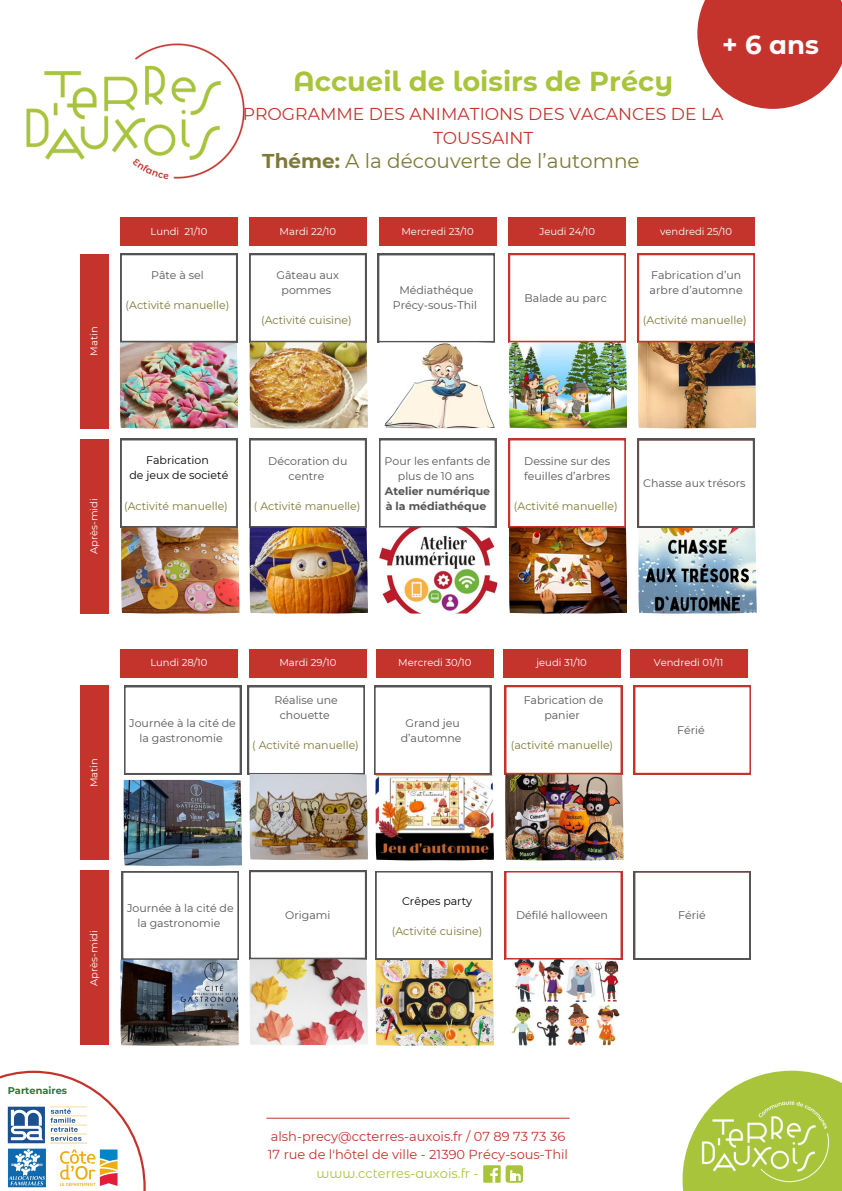
<style>
.page{position:relative;width:842px;height:1191px;background:#fff}
.page>*{position:absolute;margin:0;border:0;box-sizing:border-box;transform-origin:0 0}
.t1{font:700 27.3px "Montserrat Alternates";color:#a8c43b}
.t2{font:700 26px "Montserrat Alternates";color:#fff}
.t3{font:20px "Montserrat";color:#7e7935}
.t4{font:17.2px/24px "Montserrat";color:#c4342d;text-align:center}
.t5{font:13px/18px "Montserrat";color:#c4342d}
.t6{font:13px "Montserrat Alternates";color:#a8c43b}
.t7{font:11px/15px "Montserrat";color:#545454;text-align:center}
.t8{font:11px "Montserrat";color:#7e7935}
.t9{font:700 11px/15px "Montserrat";color:#545454;text-align:center}
.t10{font:11px/15px "Montserrat";color:#000;text-align:center}
.t11{font:10px "Montserrat";color:#fff}
.t12{font:700 9.8px "Montserrat";color:#2b7836}
.s1{font-weight:700}
.s2{font-weight:400}
</style>
<div class="page">
<svg style="left:0;top:1070px;width:146px;height:120px"></svg>
<img style="left:8px;top:1106px;width:79px;height:37px">
<img style="left:60px;top:1148px;width:59px;height:39px">
<img style="left:8px;top:1148px;width:40px;height:39px">
<img style="left:26px;top:43px;width:219px;height:137px">
<svg style="left:683px;top:1070px;width:159px;height:120px;fill:#a8c43b"></svg>
<img style="left:697px;top:1095px;width:136px;height:92px">
<svg style="left:697px;top:0;width:145px;height:109px;background:#cc504a"></svg>
<div style="left:120px;top:217px;width:117px;height:29px;background:#c4342d"></div>
<div style="left:249px;top:217px;width:117px;height:29px;background:#c4342d"></div>
<div style="left:379px;top:217px;width:117px;height:29px;background:#c4342d"></div>
<div style="left:509px;top:217px;width:117px;height:29px;background:#c4342d"></div>
<div style="left:638px;top:217px;width:117px;height:29px;background:#c4342d"></div>
<div style="left:80px;top:254px;width:29px;height:174px;background:#c4342d"></div>
<div style="left:80px;top:439px;width:29px;height:174px;background:#c4342d"></div>
<div style="left:120px;top:649px;width:117px;height:29px;background:#c4342d"></div>
<div style="left:249px;top:649px;width:117px;height:29px;background:#c4342d"></div>
<div style="left:80px;top:685px;width:29px;height:174px;background:#c4342d"></div>
<div style="left:80px;top:870px;width:29px;height:175px;background:#c4342d"></div>
<div style="left:483px;top:1165px;width:17px;height:17px;background:#a8c43b"></div>
<svg style="left:490px;top:1167px;width:8px;height:15px"></svg>
<div style="left:506px;top:1165px;width:17px;height:17px;background:#a8c43b;border-radius:3px"></div>
<svg style="left:510px;top:1170px;width:11px;height:10px"></svg>
<hr style="left:266px;top:1117px;width:304px;height:1px;background:#c4342d">
<svg style="left:120px;top:254px;width:117px;height:88px"></svg>
<img style="left:124px;top:779px;width:118px;height:86px">
<svg style="left:249px;top:254px;width:117px;height:88px"></svg>
<img style="left:249px;top:342px;width:118px;height:86px">
<svg style="left:378px;top:254px;width:117px;height:88px"></svg>
<img style="left:379px;top:342px;width:116px;height:86px">
<svg style="left:509px;top:254px;width:117px;height:88px"></svg>
<img style="left:509px;top:342px;width:118px;height:86px">
<svg style="left:638px;top:254px;width:117px;height:88px"></svg>
<img style="left:638px;top:342px;width:118px;height:86px">
<svg style="left:120px;top:439px;width:117px;height:88px"></svg>
<img style="left:638px;top:527px;width:118px;height:86px">
<svg style="left:249px;top:439px;width:117px;height:88px"></svg>
<img style="left:249px;top:527px;width:118px;height:86px">
<svg style="left:379px;top:439px;width:117px;height:88px"></svg>
<img style="left:379px;top:527px;width:118px;height:86px">
<svg style="left:509px;top:439px;width:117px;height:88px"></svg>
<img style="left:509px;top:527px;width:118px;height:86px">
<svg style="left:124px;top:686px;width:117px;height:88px"></svg>
<img style="left:120px;top:342px;width:118px;height:86px">
<svg style="left:248px;top:686px;width:117px;height:88px"></svg>
<img style="left:249px;top:773px;width:118px;height:86px">
<svg style="left:122px;top:871px;width:117px;height:88px"></svg>
<img style="left:121px;top:527px;width:118px;height:86px">
<svg style="left:249px;top:870px;width:117px;height:89px"></svg>
<img style="left:250px;top:959px;width:117px;height:86px">
<svg style="left:637px;top:439px;width:118px;height:88px"></svg>
<img style="left:120px;top:959px;width:118px;height:86px">
<svg style="left:374px;top:686px;width:117px;height:88px"></svg>
<img style="left:375px;top:774px;width:118px;height:86px">
<svg style="left:505px;top:685px;width:117px;height:89px"></svg>
<img style="left:505px;top:774px;width:118px;height:86px">
<svg style="left:634px;top:685px;width:117px;height:89px"></svg>
<img style="left:375px;top:959px;width:118px;height:86px">
<svg style="left:375px;top:871px;width:117px;height:88px"></svg>
<svg style="left:505px;top:871px;width:117px;height:88px"></svg>
<img style="left:505px;top:959px;width:118px;height:86px">
<svg style="left:633px;top:871px;width:118px;height:88px"></svg>
<div style="left:376px;top:649px;width:117px;height:29px;background:#c4342d"></div>
<div style="left:503px;top:649px;width:117px;height:29px;background:#c4342d"></div>
<div style="left:630px;top:649px;width:117px;height:29px;background:#c4342d"></div>
<h5 class="t11" style="left:88px;top:355px;width:30px;rotate:-90deg">Matin</h5>
<h5 class="t2" style="left:722px;top:29px;width:98px">+ 6 ans</h5>
<p class="t1" style="left:293px;top:64px;width:381px">Accueil de loisirs de Précy</p>
<h5 class="t4" style="left:243px;top:102px;width:482px">PROGRAMME DES ANIMATIONS DES VACANCES DE LA<br>TOUSSAINT</h5>
<h5 class="t3" style="left:262px;top:149px;width:379px"><span class="s1">Théme:</span> A la découverte de l’automne</h5>
<h5 class="t11" style="left:150px;top:225px;width:58px">Lundi 21/10</h5>
<h5 class="t11" style="left:280px;top:225px;width:58px">Mardi 22/10</h5>
<h5 class="t11" style="left:401px;top:225px;width:74px">Mercredi 23/10</h5>
<h5 class="t11" style="left:539px;top:225px;width:57px">Jeudi 24/10</h5>
<p class="t11" style="left:660px;top:225px;width:74px">vendredi 25/10</p>
<h5 class="t7" style="left:151px;top:268px;width:54px">Pâte à sel</h5>
<p class="t8" style="left:126px;top:298px;width:105px">(Activité manuelle)</p>
<h5 class="t7" style="left:277px;top:268px;width:64px">Gâteau aux pommes</h5>
<p class="t8" style="left:261px;top:313px;width:92px">(Activité cuisine)</p>
<p class="t7" style="left:393px;top:283px;width:86px">Médiathéque<br>Précy-sous-Thil</p>
<h5 class="t7" style="left:525px;top:290px;width:84px">Balade au parc</h5>
<h5 class="t7" style="left:650px;top:268px;width:95px;text-align:left">Fabrication d’un arbre d’automne</h5>
<h5 class="t8" style="left:643px;top:313px;width:105px">(Activité manuelle)</h5>
<h5 class="t11" style="left:88px;top:554px;width:57px;rotate:-90deg">Après-midi</h5>
<p class="t10" style="left:129px;top:453px;width:100px">Fabrication<br>de jeux de societé</p>
<h4 class="t8" style="left:124px;top:499px;width:105px">(Activité manuelle)</h4>
<h5 class="t7" style="left:268px;top:453px;width:81px">Décoration du centre</h5>
<h5 class="t8" style="left:254px;top:499px;width:108px">( Activité manuelle)</h5>
<h5 class="t9" style="left:385px;top:453px;width:107px"><span class="s2">Pour les enfants de plus de 10 ans<br></span>Atelier numérique à la médiathéque</h5>
<h5 class="t7" style="left:524px;top:453px;width:88px;text-align:left">Dessine sur des feuilles d’arbres</h5>
<h5 class="t8" style="left:514px;top:499px;width:105px">(Activité manuelle)</h5>
<p class="t7" style="left:643px;top:475px;width:104px">Chasse aux trésors</p>
<h5 class="t11" style="left:88px;top:787px;width:30px;rotate:-90deg">Matin</h5>
<p class="t11" style="left:150px;top:656px;width:59px">Lundi 28/10</p>
<h5 class="t11" style="left:279px;top:656px;width:58px">Mardi 29/10</h5>
<h5 class="t7" style="left:129px;top:715px;width:108px">Journée à la cité de la gastronomie</h5>
<h5 class="t7" style="left:275px;top:692px;width:65px">Réalise une chouette</h5>
<p class="t8" style="left:252px;top:738px;width:108px">( Activité manuelle)</p>
<p class="t11" style="left:398px;top:656px;width:75px">Mercredi 30/10</p>
<p class="t11" style="left:536px;top:656px;width:52px">jeudi 31/10</p>
<p class="t11" style="left:654px;top:656px;width:71px">Vendredi 01/11</p>
<p class="t7" style="left:401px;top:715px;width:62px">Grand jeu d’automne</p>
<h5 class="t7" style="left:524px;top:692px;width:81px">Fabrication de panier</h5>
<h5 class="t8" style="left:511px;top:738px;width:104px">(activité manuelle)</h5>
<h5 class="t7" style="left:677px;top:722px;width:29px">Férié</h5>
<h5 class="t11" style="left:88px;top:985px;width:57px;rotate:-90deg">Après-midi</h5>
<h5 class="t7" style="left:127px;top:900px;width:108px">Journée à la cité de la gastronomie</h5>
<p class="t7" style="left:285px;top:907px;width:47px">Origami</p>
<h4 class="t10" style="left:402px;top:893px;width:72px">Crêpes party</h4>
<p class="t8" style="left:392px;top:924px;width:92px">(Activité cuisine)</p>
<h5 class="t7" style="left:516px;top:907px;width:93px">Défilé halloween</h5>
<h5 class="t7" style="left:678px;top:907px;width:29px">Férié</h5>
<h3 class="t12" style="left:8px;top:1084px;width:61px">Partenaires</h3>
<h5 class="t5" style="left:268px;top:1126px;width:302px">alsh-precy@ccterres-auxois.fr / 07 89 73 73 36<br>17 rue de l'hôtel de ville - 21390 Précy-sous-Thil</h5>
<p class="t6" style="left:316px;top:1164px;width:164px">www.ccterres-auxois.fr -</p>
</div>
